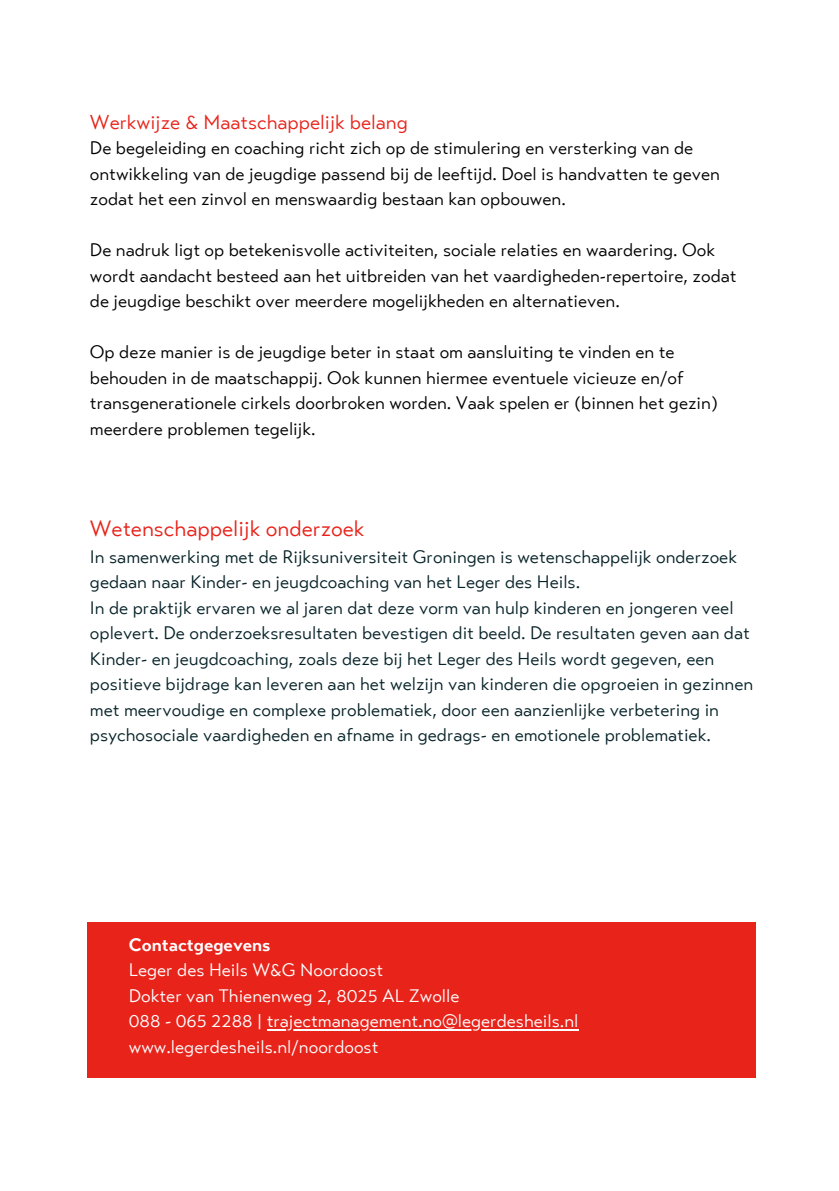
<style>
.page{position:relative;width:839px;height:1191px;background:#fff}
.page>*{position:absolute;margin:0;border:0;box-sizing:border-box;transform-origin:0 0}
.t1{font:22px "Transat Text Standard";color:#e8231a}
.t2{font:20px "Transat Text Standard";color:#e8231a}
.t3{font:18px/25.6px "Transat Text Standard";color:#000}
.t4{font:18px/25.6px "Transat Text Standard";color:#072329}
.t5{font:18px "Transat Text Standard";color:#fff}
.t6{font:700 18px "Transat Text";color:#fff}
</style>
<div class="page">
<div style="left:87px;top:922px;width:668px;height:156px;background:#e8231a"></div>
<hr style="left:267px;top:1029px;width:311px;height:1px;background:#fff">
<p class="t2" style="left:90px;top:114px;width:319px">Werkwijze &amp; Maatschappelijk belang</p>
<p class="t3" style="left:90px;top:137px;width:631px">De begeleiding en coaching richt zich op de stimulering en versterking van de ontwikkeling van de jeugdige passend bij de leeftijd. Doel is handvatten te geven zodat het een zinvol en menswaardig bestaan kan opbouwen.</p>
<p class="t3" style="left:90px;top:239px;width:648px">De nadruk ligt op betekenisvolle activiteiten, sociale relaties en waardering. Ook wordt aandacht besteed aan het uitbreiden van het vaardigheden-repertoire, zodat de jeugdige beschikt over meerdere mogelijkheden en alternatieven.</p>
<p class="t3" style="left:90px;top:341px;width:629px">Op deze manier is de jeugdige beter in staat om aansluiting te vinden en te behouden in de maatschappij. Ook kunnen hiermee eventuele vicieuze en/of transgenerationele cirkels doorbroken worden. Vaak spelen er (binnen het gezin) meerdere problemen tegelijk.</p>
<p class="t1" style="left:90px;top:520px;width:276px">Wetenschappelijk onderzoek</p>
<p class="t4" style="left:90px;top:546px;width:648px">In samenwerking met de Rijksuniversiteit Groningen is wetenschappelijk onderzoek gedaan naar Kinder- en jeugdcoaching van het Leger des Heils.</p>
<p class="t4" style="left:90px;top:597px;width:664px">In de praktijk ervaren we al jaren dat deze vorm van hulp kinderen en jongeren veel oplevert. De onderzoeksresultaten bevestigen dit beeld. De resultaten geven aan dat Kinder- en jeugdcoaching, zoals deze bij het Leger des Heils wordt gegeven, een positieve bijdrage kan leveren aan het welzijn van kinderen die opgroeien in gezinnen met meervoudige en complexe problematiek, door een aanzienlijke verbetering in psychosociale vaardigheden en afname in gedrags- en emotionele problematiek.</p>
<p class="t6" style="left:129px;top:938px;width:143px">Contactgegevens</p>
<p class="t5" style="left:129px;top:963px;width:256px">Leger des Heils W&amp;G Noordoost</p>
<p class="t5" style="left:129px;top:989px;width:332px">Dokter van Thienenweg 2, 8025 AL Zwolle</p>
<p class="t5" style="left:129px;top:1014px;width:451px">088 - 065 2288 | trajectmanagement.no@legerdesheils.nl</p>
<p class="t5" style="left:129px;top:1040px;width:251px">www.legerdesheils.nl/noordoost</p>
</div>
